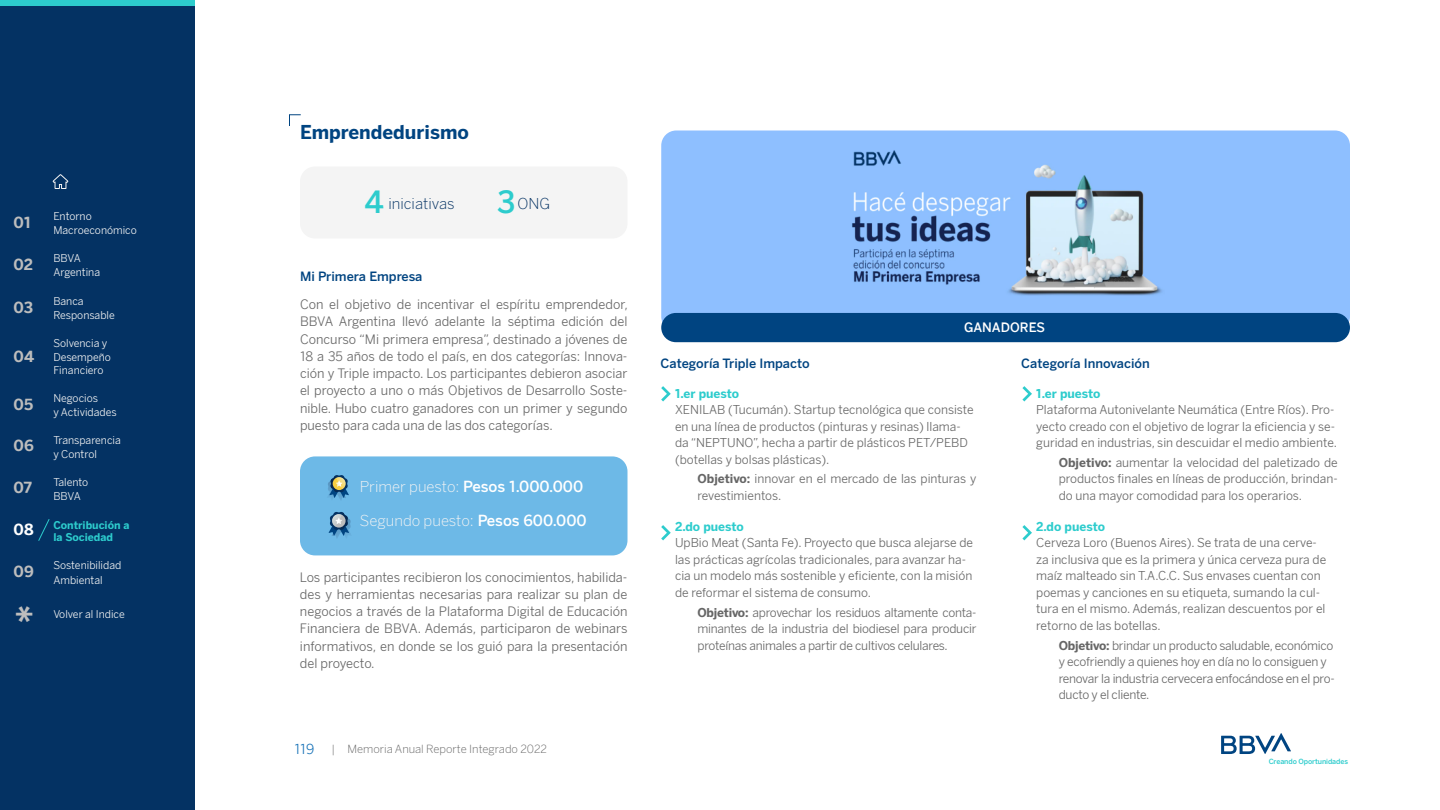
<style>
.page{position:relative;width:1440px;height:810px;background:#fff}
.page>*{position:absolute;margin:0;border:0;box-sizing:border-box;transform-origin:0 0}
.t1{font:700 36px "BBVA Benton Sans";color:#bdbdbd}
.t2{font:700 18.75px "BBVA Benton Sans";color:#004481}
.t3{font:300 15px "BBVA Benton Sans";letter-spacing:-.005em;color:#fff}
.t4{font:300 15px "BBVA Benton Sans";color:#f4f4f4}
.t5{font:700 15px "BBVA Benton Sans";color:#bdbdbd}
.t6{font:300 15px "BBVA Benton Sans";color:#043263}
.t7{font:700 15px "BBVA Benton Sans";color:#fff}
.t8{font:13.5px "BBVA Benton Sans";color:#1973b8}
.t9{font:12.75px/17.2px "BBVA Benton Sans";color:#666;text-align:justify}
.t10{font:500 12.75px "Benton Sans BBVA";color:#004481}
.t11{font:300 12.75px "BBVA Benton Sans";color:#fff}
.t12{font:12px/16.5px "BBVA Benton Sans";color:#666}
.t13{font:12px/16.5px "BBVA Benton Sans";letter-spacing:-.02em;color:#666}
.t14{font:700 12px "BBVA Benton Sans";color:#2dcccd}
.t15{font:300 11.25px "BBVA Benton Sans";color:#666}
.t16{font:10.5px/14.1px "BBVA Benton Sans";color:#f4f4f4}
.t17{font:700 10.5px/12.6px "BBVA Benton Sans";color:#2dcccd}
.t18{font:500 7.12px "Benton Sans BBVA";letter-spacing:-.015em;color:#2dcccd}
.s1{font-size:30px;color:#2dcccd}
.s2{color:#f4f4f4}
.s3{color:#fff}
.s4{font-weight:700}
</style>
<div class="page">
<div style="left:0;top:0;width:195px;height:810px;background:#043263"></div>
<svg style="left:52px;top:174px;width:17px;height:15px"></svg>
<svg style="left:1221px;top:733px;width:70px;height:21px"></svg>
<div style="left:0;top:0;width:195px;height:6px;background:#2dcccd"></div>
<svg style="left:38px;top:519px;width:12px;height:22px"></svg>
<div style="left:661px;top:130px;width:689px;height:202px;background:#8ebfff;border-radius:15px"></div>
<div style="left:300px;top:456px;width:328px;height:99px;background:#6db9e7;border-radius:15px"></div>
<svg style="left:289px;top:114px;width:12px;height:12px"></svg>
<div style="left:300px;top:166px;width:328px;height:72px;background:#f4f4f4;border-radius:15px"></div>
<svg style="left:328px;top:475px;width:21px;height:25px"></svg>
<svg style="left:329px;top:512px;width:22px;height:26px"></svg>
<img style="left:852px;top:150px;width:310px;height:146px">
<div style="left:661px;top:313px;width:689px;height:29px;background:#004481;border-radius:15px"></div>
<svg style="left:661px;top:386px;width:10px;height:15px"></svg>
<svg style="left:1022px;top:386px;width:10px;height:15px"></svg>
<svg style="left:661px;top:525px;width:10px;height:15px"></svg>
<svg style="left:1022px;top:525px;width:10px;height:15px"></svg>
<p class="t5" style="left:14px;top:214px;width:19px">01</p>
<p class="t5" style="left:14px;top:255px;width:21px">02</p>
<p class="t5" style="left:14px;top:298px;width:21px">03</p>
<p class="t5" style="left:14px;top:347px;width:22px">04</p>
<p class="t5" style="left:14px;top:395px;width:21px">05</p>
<p class="t5" style="left:14px;top:437px;width:22px">06</p>
<p class="t5" style="left:14px;top:478px;width:20px">07</p>
<p class="t7" style="left:14px;top:521px;width:22px">08</p>
<p class="t5" style="left:14px;top:562px;width:22px">09</p>
<h1 class="t1" style="left:15px;top:597px;width:20px">*</h1>
<p class="t16" style="left:53px;top:209px;width:85px">Entorno<br>Macroeconómico</p>
<p class="t16" style="left:53px;top:251px;width:48px">BBVA<br>Argentina</p>
<p class="t16" style="left:53px;top:294px;width:63px">Banca<br>Responsable</p>
<p class="t16" style="left:53px;top:336px;width:59px">Solvencia y<br>Desempeño</p>
<p class="t16" style="left:53px;top:363px;width:52px">Financiero</p>
<p class="t16" style="left:53px;top:391px;width:65px">Negocios<br>y Actividades</p>
<p class="t16" style="left:53px;top:433px;width:69px">Transparencia y Control</p>
<p class="t16" style="left:53px;top:476px;width:37px">Talento<br>BBVA</p>
<p class="t17" style="left:53px;top:519px;width:78px">Contribución a la Sociedad</p>
<p class="t16" style="left:53px;top:559px;width:69px">Sostenibilidad<br>Ambiental</p>
<p class="t16" style="left:53px;top:607px;width:73px">Volver al Indice</p>
<h2 class="t2" style="left:300px;top:121px;width:170px">Emprendedurismo</h2>
<p class="t6" style="left:364px;top:195px;width:92px"><span class="s1">4</span> iniciativas</p>
<p class="t6" style="left:497px;top:195px;width:54px"><span class="s1">3</span>ONG</p>
<p class="t10" style="left:300px;top:269px;width:124px">Mi Primera Empresa</p>
<p class="t9" style="left:300px;top:296px;width:329px">Con el objetivo de incentivar el espíritu emprendedor, BBVA Argentina llevó adelante la séptima edición del Concurso “Mi primera empresa”, destinado a jóvenes de 18 a 35 años de todo el país, en dos categorías: Innova&shy;ción y Triple impacto. Los participantes debieron asociar el proyecto a uno o más Objetivos de Desarrollo Soste&shy;nible. Hubo cuatro ganadores con un primer y segundo puesto para cada una de las dos categorías.</p>
<p class="t3" style="left:360px;top:477px;width:225px"><span class="s2">Primer puesto:</span> Pesos 1.000.000</p>
<p class="t4" style="left:360px;top:511px;width:228px">Segundo puesto: <span class="s3">Pesos 600.000</span></p>
<p class="t9" style="left:300px;top:568px;width:329px">Los participantes recibieron los conocimientos, habilida&shy;des y herramientas necesarias para realizar su plan de negocios a través de la Plataforma Digital de Educación Financiera de BBVA. Además, participaron de webinars informativos, en donde se los guió para la presentación del proyecto.</p>
<p class="t8" style="left:294px;top:741px;width:21px">119</p>
<p class="t15" style="left:332px;top:742px;width:217px">| Memoria Anual Reporte Integrado 2022</p>
<p class="t11" style="left:964px;top:319px;width:82px">GANADORES</p>
<p class="t10" style="left:660px;top:356px;width:151px">Categoría Triple Impacto</p>
<p class="t10" style="left:1021px;top:356px;width:130px">Categoría Innovación</p>
<p class="t14" style="left:675px;top:386px;width:66px">1.er puesto</p>
<p class="t12" style="left:675px;top:402px;width:300px">XENILAB (Tucumán). Startup tecnológica que consiste en una línea de productos (pinturas y resinas) llama&shy;da “NEPTUNO”, hecha a partir de plásticos PET/PEBD (botellas y bolsas plásticas).</p>
<p class="t12" style="left:698px;top:471px;width:280px"><span class="s4">Objetivo:</span> innovar en el mercado de las pinturas y revestimientos.</p>
<p class="t14" style="left:675px;top:519px;width:70px">2.do puesto</p>
<p class="t12" style="left:675px;top:535px;width:300px">UpBio Meat (Santa Fe). Proyecto que busca alejarse de las prácticas agrícolas tradicionales, para avanzar ha&shy;cia un modelo más sostenible y eficiente, con la misión de reformar el sistema de consumo.</p>
<p class="t12" style="left:698px;top:604px;width:281px;text-align:justify"><span class="s4">Objetivo:</span> aprovechar los residuos altamente conta&shy;minantes de la industria del biodiesel para producir proteínas animales a partir de cultivos celulares.</p>
<p class="t14" style="left:1036px;top:386px;width:66px">1.er puesto</p>
<p class="t12" style="left:1036px;top:402px;width:302px">Plataforma Autonivelante Neumática (Entre Ríos). Pro&shy;yecto creado con el objetivo de lograr la eficiencia y se&shy;guridad en industrias, sin descuidar el medio ambiente.</p>
<p class="t12" style="left:1059px;top:454px;width:281px;text-align:justify"><span class="s4">Objetivo:</span> aumentar la velocidad del paletizado de productos finales en líneas de producción, brindan&shy;do una mayor comodidad para los operarios.</p>
<p class="t14" style="left:1036px;top:519px;width:70px">2.do puesto</p>
<p class="t12" style="left:1036px;top:535px;width:292px">Cerveza Loro (Buenos Aires). Se trata de una cerve&shy;za inclusiva que es la primera y única cerveza pura de maíz malteado sin T.A.C.C. Sus envases cuentan con poemas y canciones en su etiqueta, sumando la cul&shy;tura en el mismo. Además, realizan descuentos por el retorno de las botellas.</p>
<p class="t13" style="left:1059px;top:637px;width:278px"><span class="s4">Objetivo:</span> brindar un producto saludable, económico y ecofriendly a quienes hoy en día no lo consiguen y renovar la industria cervecera enfocándose en el pro&shy;ducto y el cliente.</p>
<p class="t18" style="left:1269px;top:757px;width:81px">Creando Oportunidades</p>
</div>
